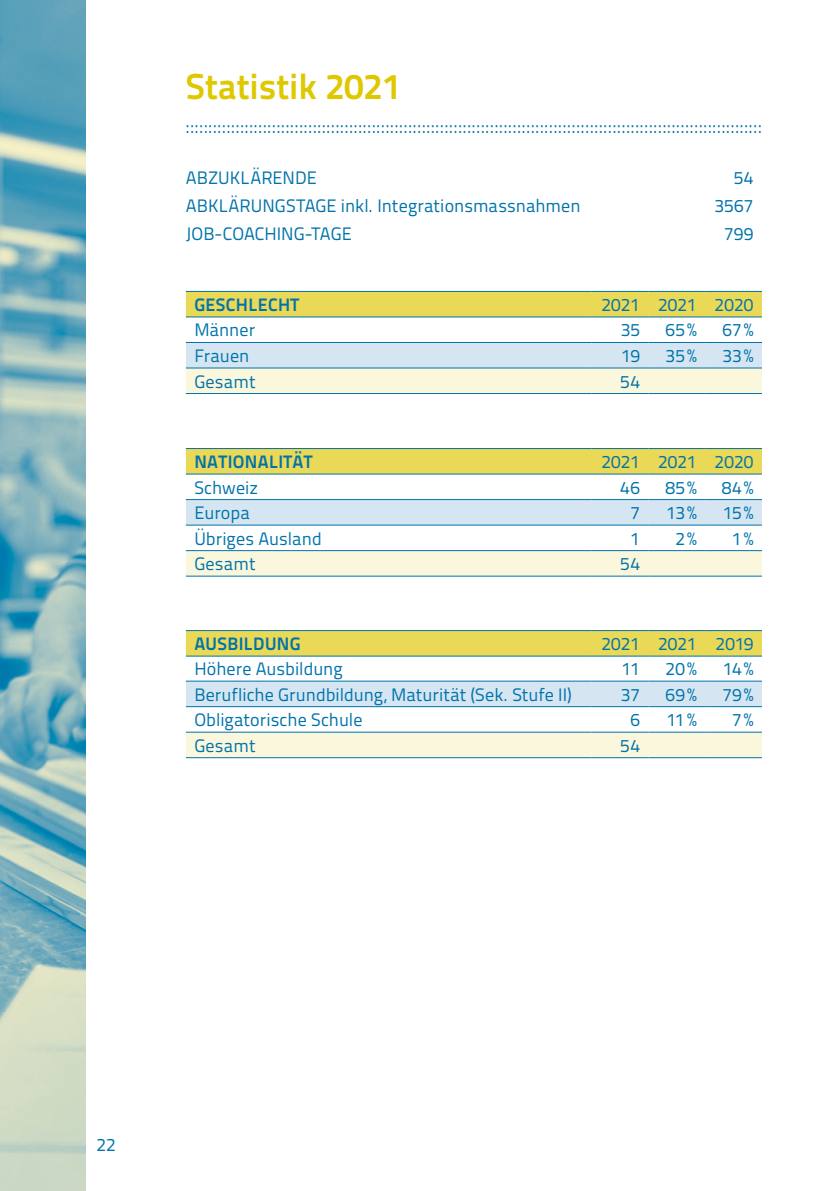
<style>
.page{position:relative;width:840px;height:1191px;background:#fff}
.page>*{position:absolute;margin:0;border:0;box-sizing:border-box;transform-origin:0 0}
.Titel{font:700 36px "Titillium Text 22 L";color:#dfc800}
.Text_Tabelle{font:18px "Titillium Text 22 L";letter-spacing:.005em;color:#0073ab}
.Punktlinien{font:18px "Titillium Text 22 L";color:#0073ab}
.Zwischentitel{font:700 18px "Titillium Text 22 L";letter-spacing:.02em;color:#0073ab}
</style>
<div class="page">
<img style="left:0;top:0;width:85px;height:1191px">
<div style="left:186px;top:449px;width:575px;height:24px;background:#ead857"></div>
<div style="left:186px;top:500px;width:575px;height:24px;background:#d5e6f2"></div>
<div style="left:186px;top:551px;width:575px;height:24px;background:#fbf7dc"></div>
<hr style="left:186px;top:448px;width:405px;height:1px;background:#0073ab">
<hr style="left:591px;top:448px;width:57px;height:1px;background:#0073ab">
<hr style="left:648px;top:448px;width:56px;height:1px;background:#0073ab">
<hr style="left:704px;top:448px;width:57px;height:1px;background:#0073ab">
<hr style="left:186px;top:473px;width:405px;height:1px;background:#0073ab">
<hr style="left:591px;top:473px;width:57px;height:1px;background:#0073ab">
<hr style="left:648px;top:473px;width:56px;height:1px;background:#0073ab">
<hr style="left:704px;top:473px;width:57px;height:1px;background:#0073ab">
<hr style="left:186px;top:499px;width:405px;height:1px;background:#0073ab">
<hr style="left:591px;top:499px;width:57px;height:1px;background:#0073ab">
<hr style="left:648px;top:499px;width:56px;height:1px;background:#0073ab">
<hr style="left:704px;top:499px;width:57px;height:1px;background:#0073ab">
<hr style="left:186px;top:524px;width:405px;height:1px;background:#0073ab">
<hr style="left:591px;top:524px;width:57px;height:1px;background:#0073ab">
<hr style="left:648px;top:524px;width:56px;height:1px;background:#0073ab">
<hr style="left:704px;top:524px;width:57px;height:1px;background:#0073ab">
<hr style="left:186px;top:550px;width:405px;height:1px;background:#0073ab">
<hr style="left:591px;top:550px;width:57px;height:1px;background:#0073ab">
<hr style="left:648px;top:550px;width:56px;height:1px;background:#0073ab">
<hr style="left:704px;top:550px;width:57px;height:1px;background:#0073ab">
<hr style="left:186px;top:575px;width:405px;height:1px;background:#0073ab">
<hr style="left:591px;top:575px;width:57px;height:1px;background:#0073ab">
<hr style="left:648px;top:575px;width:56px;height:1px;background:#0073ab">
<hr style="left:704px;top:575px;width:57px;height:1px;background:#0073ab">
<div style="left:186px;top:631px;width:575px;height:24px;background:#ead857"></div>
<div style="left:186px;top:681px;width:575px;height:25px;background:#d5e6f2"></div>
<div style="left:186px;top:732px;width:575px;height:25px;background:#fbf7dc"></div>
<hr style="left:186px;top:630px;width:405px;height:1px;background:#0073ab">
<hr style="left:591px;top:630px;width:57px;height:1px;background:#0073ab">
<hr style="left:648px;top:630px;width:56px;height:1px;background:#0073ab">
<hr style="left:704px;top:630px;width:57px;height:1px;background:#0073ab">
<hr style="left:186px;top:655px;width:405px;height:1px;background:#0073ab">
<hr style="left:591px;top:655px;width:57px;height:1px;background:#0073ab">
<hr style="left:648px;top:655px;width:56px;height:1px;background:#0073ab">
<hr style="left:704px;top:655px;width:57px;height:1px;background:#0073ab">
<hr style="left:186px;top:680px;width:405px;height:1px;background:#0073ab">
<hr style="left:591px;top:680px;width:57px;height:1px;background:#0073ab">
<hr style="left:648px;top:680px;width:56px;height:1px;background:#0073ab">
<hr style="left:704px;top:680px;width:57px;height:1px;background:#0073ab">
<hr style="left:186px;top:706px;width:405px;height:1px;background:#0073ab">
<hr style="left:591px;top:706px;width:57px;height:1px;background:#0073ab">
<hr style="left:648px;top:706px;width:56px;height:1px;background:#0073ab">
<hr style="left:704px;top:706px;width:57px;height:1px;background:#0073ab">
<hr style="left:186px;top:731px;width:405px;height:1px;background:#0073ab">
<hr style="left:591px;top:731px;width:57px;height:1px;background:#0073ab">
<hr style="left:648px;top:731px;width:56px;height:1px;background:#0073ab">
<hr style="left:704px;top:731px;width:57px;height:1px;background:#0073ab">
<hr style="left:186px;top:757px;width:405px;height:1px;background:#0073ab">
<hr style="left:591px;top:757px;width:57px;height:1px;background:#0073ab">
<hr style="left:648px;top:757px;width:56px;height:1px;background:#0073ab">
<hr style="left:704px;top:757px;width:57px;height:1px;background:#0073ab">
<div style="left:186px;top:292px;width:575px;height:24px;background:#ead857"></div>
<svg style="left:186px;top:343px;width:575px;height:50px;background:#e5ede6"></svg>
<hr style="left:186px;top:291px;width:405px;height:1px;background:#0073ab">
<hr style="left:591px;top:291px;width:57px;height:1px;background:#0073ab">
<hr style="left:648px;top:291px;width:56px;height:1px;background:#0073ab">
<hr style="left:704px;top:291px;width:57px;height:1px;background:#0073ab">
<hr style="left:186px;top:316px;width:405px;height:1px;background:#0073ab">
<hr style="left:591px;top:316px;width:57px;height:1px;background:#0073ab">
<hr style="left:648px;top:316px;width:56px;height:1px;background:#0073ab">
<hr style="left:704px;top:316px;width:57px;height:1px;background:#0073ab">
<hr style="left:186px;top:342px;width:405px;height:1px;background:#0073ab">
<hr style="left:591px;top:342px;width:57px;height:1px;background:#0073ab">
<hr style="left:648px;top:342px;width:56px;height:1px;background:#0073ab">
<hr style="left:704px;top:342px;width:57px;height:1px;background:#0073ab">
<hr style="left:186px;top:367px;width:405px;height:1px;background:#0073ab">
<hr style="left:591px;top:367px;width:57px;height:1px;background:#0073ab">
<hr style="left:648px;top:367px;width:56px;height:1px;background:#0073ab">
<hr style="left:704px;top:367px;width:57px;height:1px;background:#0073ab">
<hr style="left:186px;top:393px;width:405px;height:1px;background:#0073ab">
<hr style="left:591px;top:393px;width:57px;height:1px;background:#0073ab">
<hr style="left:648px;top:393px;width:56px;height:1px;background:#0073ab">
<hr style="left:704px;top:393px;width:57px;height:1px;background:#0073ab">
<p class="Titel" style="left:186px;top:59px;width:217px">Statistik 2021</p>
<p class="Punktlinien" style="left:186px;top:113px;width:576px">:::::::::::::::::::::::::::::::::::::::::::::::::::::::::::::::::::::::::::::::::::::::::::::::::::::::::::::::::::::::::::::::</p>
<p class="Text_Tabelle" style="left:186px;top:164px;width:132px">ABZUKLÄRENDE</p>
<p class="Text_Tabelle" style="left:733px;top:164px;width:21px">54</p>
<p class="Text_Tabelle" style="left:186px;top:192px;width:396px">ABKLÄRUNGSTAGE inkl. Integrationsmassnahmen</p>
<p class="Text_Tabelle" style="left:714px;top:192px;width:40px">3567</p>
<p class="Text_Tabelle" style="left:186px;top:220px;width:167px">JOB-COACHING-TAGE</p>
<p class="Text_Tabelle" style="left:723px;top:220px;width:31px">799</p>
<p class="Zwischentitel" style="left:194px;top:291px;width:106px">GESCHLECHT</p>
<p class="Text_Tabelle" style="left:601px;top:291px;width:40px">2021</p>
<p class="Text_Tabelle" style="left:657px;top:291px;width:40px">2021</p>
<p class="Text_Tabelle" style="left:714px;top:291px;width:40px">2020</p>
<p class="Text_Tabelle" style="left:194px;top:317px;width:62px">Männer</p>
<p class="Text_Tabelle" style="left:620px;top:317px;width:21px">35</p>
<p class="Text_Tabelle" style="left:665px;top:317px;width:33px">65%</p>
<p class="Text_Tabelle" style="left:722px;top:317px;width:33px">67%</p>
<p class="Text_Tabelle" style="left:194px;top:342px;width:56px">Frauen</p>
<p class="Text_Tabelle" style="left:621px;top:342px;width:20px">19</p>
<p class="Text_Tabelle" style="left:665px;top:342px;width:32px">35%</p>
<p class="Text_Tabelle" style="left:722px;top:342px;width:32px">33%</p>
<p class="Text_Tabelle" style="left:194px;top:368px;width:63px">Gesamt</p>
<p class="Text_Tabelle" style="left:620px;top:368px;width:21px">54</p>
<p class="Zwischentitel" style="left:194px;top:448px;width:120px">NATIONALITÄT</p>
<p class="Text_Tabelle" style="left:601px;top:448px;width:40px">2021</p>
<p class="Text_Tabelle" style="left:657px;top:448px;width:40px">2021</p>
<p class="Text_Tabelle" style="left:714px;top:448px;width:40px">2020</p>
<p class="Text_Tabelle" style="left:194px;top:474px;width:65px">Schweiz</p>
<p class="Text_Tabelle" style="left:620px;top:474px;width:21px">46</p>
<p class="Text_Tabelle" style="left:665px;top:474px;width:33px">85%</p>
<p class="Text_Tabelle" style="left:721px;top:474px;width:33px">84%</p>
<p class="Text_Tabelle" style="left:194px;top:499px;width:57px">Europa</p>
<p class="Text_Tabelle" style="left:630px;top:499px;width:11px">7</p>
<p class="Text_Tabelle" style="left:666px;top:499px;width:32px">13%</p>
<p class="Text_Tabelle" style="left:722px;top:499px;width:32px">15%</p>
<p class="Text_Tabelle" style="left:194px;top:525px;width:129px">Übriges Ausland</p>
<p class="Text_Tabelle" style="left:630px;top:525px;width:11px">1</p>
<p class="Text_Tabelle" style="left:675px;top:525px;width:23px">2%</p>
<p class="Text_Tabelle" style="left:731px;top:525px;width:23px">1%</p>
<p class="Text_Tabelle" style="left:194px;top:550px;width:63px">Gesamt</p>
<p class="Text_Tabelle" style="left:620px;top:550px;width:21px">54</p>
<p class="Zwischentitel" style="left:194px;top:630px;width:108px">AUSBILDUNG</p>
<p class="Text_Tabelle" style="left:601px;top:630px;width:40px">2021</p>
<p class="Text_Tabelle" style="left:657px;top:630px;width:40px">2021</p>
<p class="Text_Tabelle" style="left:715px;top:630px;width:39px">2019</p>
<p class="Text_Tabelle" style="left:194px;top:655px;width:150px">Höhere Ausbildung</p>
<p class="Text_Tabelle" style="left:621px;top:655px;width:20px">11</p>
<p class="Text_Tabelle" style="left:665px;top:655px;width:33px">20%</p>
<p class="Text_Tabelle" style="left:722px;top:655px;width:32px">14%</p>
<p class="Text_Tabelle" style="left:194px;top:681px;width:378px">Berufliche Grundbildung, Maturität (Sek. Stufe II)</p>
<p class="Text_Tabelle" style="left:620px;top:681px;width:21px">37</p>
<p class="Text_Tabelle" style="left:665px;top:681px;width:33px">69%</p>
<p class="Text_Tabelle" style="left:722px;top:681px;width:33px">79%</p>
<p class="Text_Tabelle" style="left:194px;top:706px;width:169px">Obligatorische Schule</p>
<p class="Text_Tabelle" style="left:630px;top:706px;width:11px">6</p>
<p class="Text_Tabelle" style="left:666px;top:706px;width:31px">11%</p>
<p class="Text_Tabelle" style="left:731px;top:706px;width:23px">7%</p>
<p class="Text_Tabelle" style="left:194px;top:732px;width:63px">Gesamt</p>
<p class="Text_Tabelle" style="left:620px;top:732px;width:21px">54</p>
<p class="Punktlinien" style="left:96px;top:1131px;width:21px">22</p>
</div>
